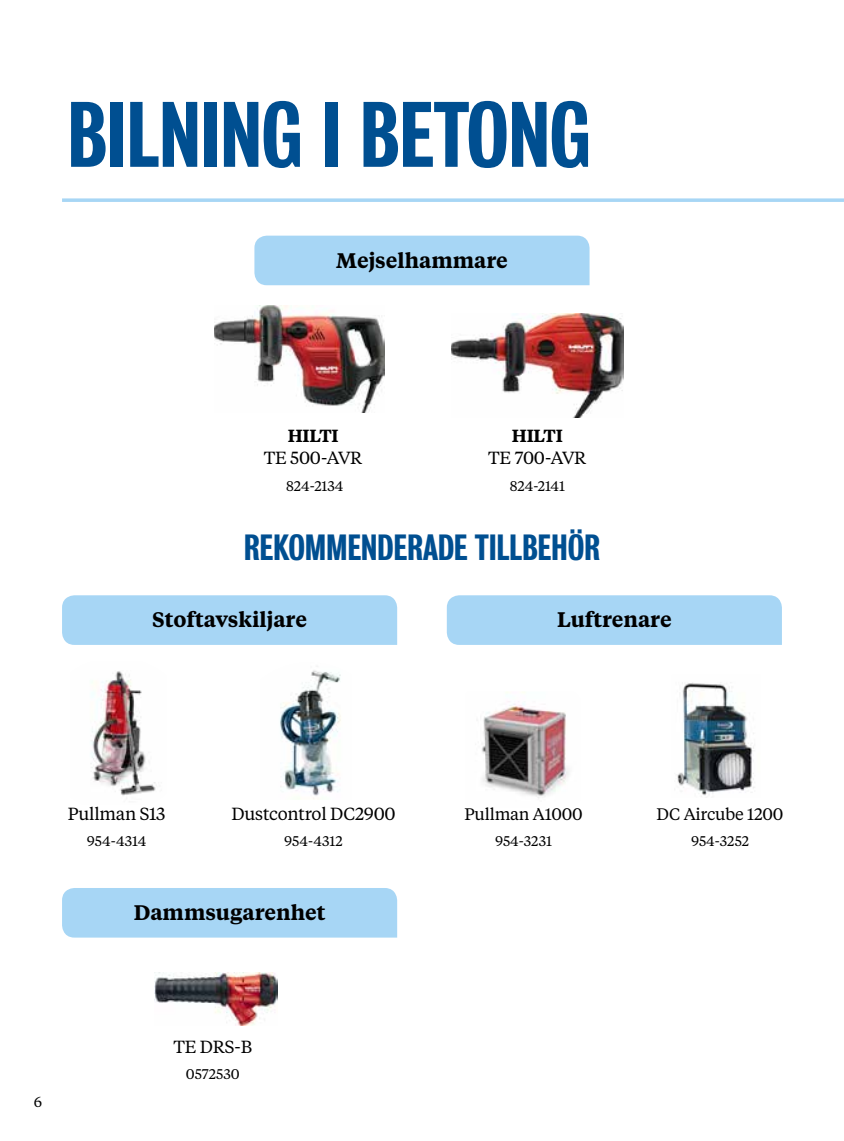
<style>
.page{position:relative;width:844px;height:1141px;background:#fff}
.page>*{position:absolute;margin:0;border:0;box-sizing:border-box;transform-origin:0 0}
.t1{font:500 84.52px "Bureau Grot Cond";letter-spacing:-.01em;color:#004f91}
.t2{font:500 33.25px "Bureau Grot Cond";letter-spacing:-.01em;color:#004f91}
.t3{font:600 21px "Tiempos Text";color:#000}
.t4{font:17.5px "Tiempos Text";letter-spacing:-.015em;color:#000}
.t5{font:600 17.5px "Tiempos Text";letter-spacing:-.015em;color:#000}
.t6{font:16.62px "Tiempos Text";letter-spacing:-.015em;color:#000}
.t7{font:14.53px "Tiempos Text";color:#000}
.t8{font:14px "Tiempos Text";color:#000}
</style>
<div class="page">
<img style="left:154px;top:973px;width:124px;height:52px">
<div style="left:62px;top:888px;width:335px;height:50px;background:#a7d6f5"></div>
<div style="left:62px;top:595px;width:335px;height:50px;background:#a7d6f5"></div>
<div style="left:446px;top:595px;width:335px;height:50px;background:#a7d6f5"></div>
<img style="left:677px;top:682px;width:78px;height:115px">
<img style="left:482px;top:692px;width:87px;height:106px">
<img style="left:91px;top:671px;width:65px;height:125px">
<img style="left:280px;top:670px;width:61px;height:129px">
<img style="left:214px;top:306px;width:171px;height:106px">
<img style="left:451px;top:313px;width:172px;height:105px">
<svg style="left:62px;top:198px;width:781px;height:4px;background:#b1daf6"></svg>
<div style="left:254px;top:236px;width:335px;height:49px;background:#a7d6f5"></div>
<h1 class="t1" style="left:67px;top:86px;width:525px">BILNING I BETONG</h1>
<h3 class="t3" style="left:336px;top:246px;width:173px">Mejselhammare</h3>
<p class="t5" style="left:288px;top:423px;width:52px">HILTI</p>
<p class="t4" style="left:264px;top:446px;width:100px">TE 500-AVR</p>
<p class="t8" style="left:286px;top:476px;width:59px">824-2134</p>
<p class="t5" style="left:512px;top:423px;width:52px">HILTI</p>
<p class="t4" style="left:488px;top:446px;width:100px">TE 700-AVR</p>
<p class="t8" style="left:509px;top:476px;width:57px">824-2141</p>
<h2 class="t2" style="left:244px;top:528px;width:358px">REKOMMENDERADE TILLBEHÖR</h2>
<h3 class="t3" style="left:152px;top:605px;width:156px">Stoftavskiljare</h3>
<h3 class="t3" style="left:557px;top:605px;width:116px">Luftrenare</h3>
<p class="t4" style="left:68px;top:802px;width:99px">Pullman S13</p>
<p class="t8" style="left:87px;top:832px;width:61px">954-4314</p>
<p class="t4" style="left:231px;top:802px;width:166px">Dustcontrol DC2900</p>
<p class="t8" style="left:284px;top:832px;width:60px">954-4312</p>
<h3 class="t3" style="left:134px;top:898px;width:193px">Dammsugarenhet</h3>
<p class="t7" style="left:34px;top:1092px;width:10px">6</p>
<p class="t4" style="left:173px;top:1035px;width:80px">TE DRS-B</p>
<p class="t8" style="left:186px;top:1065px;width:55px">0572530</p>
<p class="t6" style="left:464px;top:803px;width:120px">Pullman A1000</p>
<p class="t8" style="left:495px;top:832px;width:58px">954-3231</p>
<p class="t6" style="left:656px;top:803px;width:128px">DC Aircube 1200</p>
<p class="t8" style="left:690px;top:832px;width:60px">954-3252</p>
</div>
